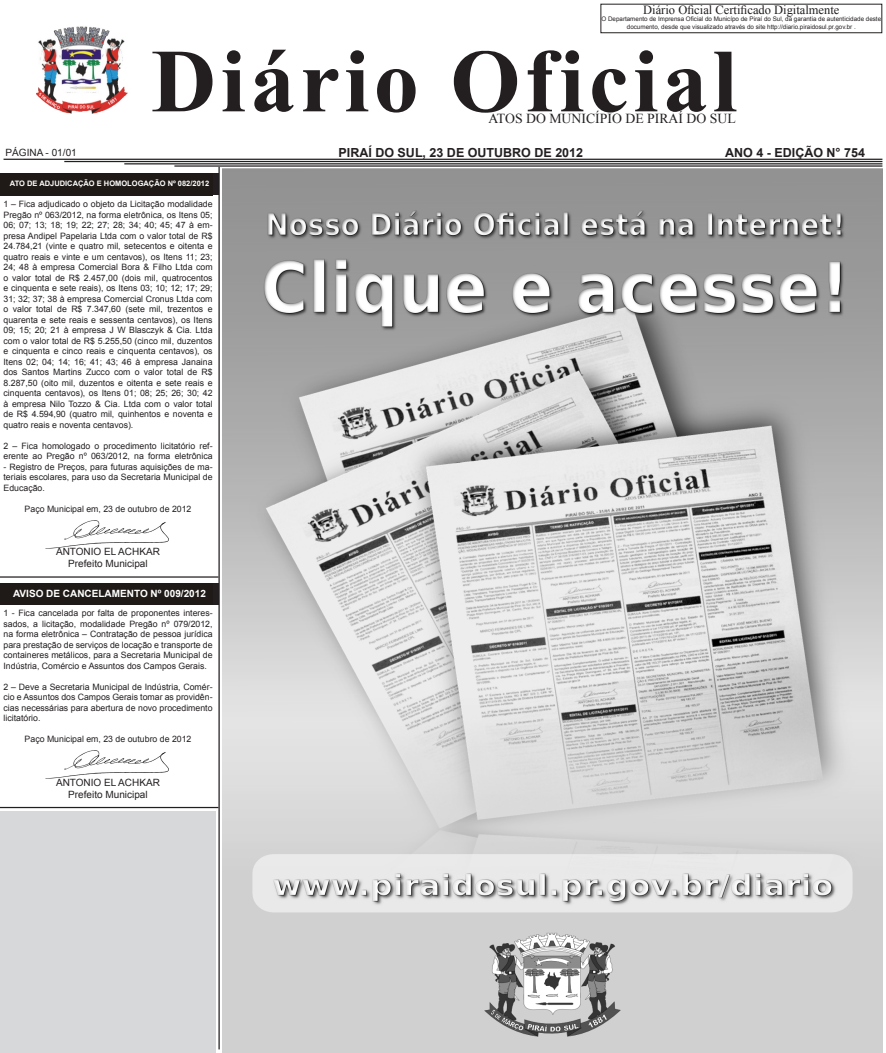
<style>
.page{position:relative;width:886px;height:1053px;background:#fff}
.page>*{position:absolute;margin:0;border:0;box-sizing:border-box;transform-origin:0 0}
.t1{font:700 90px "Times New Roman";letter-spacing:.05em;color:#231f20}
.t2{font:13.75px "Times New Roman";color:#231f20}
.t3{font:700 12.5px "Arial";color:#231f20}
.t4{font:12.5px "Times New Roman";color:#231f20}
.t5{font:10px "Arial";color:#231f20}
.t6{font:700 10px "Arial";color:#fff}
.t7{font:8.75px/10.5px "Arial";color:#231f20;text-align:justify}
.t8{font:700 7.5px "Arial";color:#fff}
.t9{font:6.25px/7.5px "Arial";color:#231f20;text-align:center}
</style>
<div class="page">
<div style="left:600px;top:4px;width:282px;height:29px;border:1px solid #231f20"></div>
<img style="left:36px;top:26px;width:92px;height:88px">
<hr style="left:4px;top:159px;width:878px;height:1px;background:#231f20">
<hr style="left:64px;top:161px;width:818px;height:1px;background:#231f20">
<hr style="left:124px;top:163px;width:758px;height:1px;background:#231f20">
<hr style="left:174px;top:165px;width:708px;height:2px;background:#231f20">
<div style="left:0;top:174px;width:218px;height:21px;background:#1f1a17"></div>
<hr style="left:218px;top:167px;width:2px;height:882px;background:#231f20">
<img style="left:51px;top:520px;width:117px;height:28px">
<hr style="left:0;top:576px;width:218px;height:1px;background:#231f20">
<div style="left:0;top:583px;width:218px;height:21px;background:#1f1a17"></div>
<img style="left:51px;top:750px;width:117px;height:28px">
<hr style="left:0;top:806px;width:218px;height:2px;background:#231f20">
<img style="left:222px;top:169px;width:660px;height:883px">
<div style="left:1px;top:811px;width:215px;height:241px;background:#d7d8da"></div>
<p class="t4" style="left:643px;top:1px;width:198px">Diário Oficial Certificado Digitalmente</p>
<p class="t9" style="left:601px;top:16px;width:281px">O Departamento de Imprensa Oficial do Municípo de Piraí do Sul, da garantia de autenticidade deste documento, desde que visualizado através do site http://diario.piraidosul.pr.gov.br .</p>
<p class="t1" style="left:151px;top:19px;width:587px">Diário Oficial</p>
<p class="t2" style="left:488px;top:109px;width:249px">ATOS DO MUNICÍPIO DE PIRAÍ DO SUL</p>
<p class="t5" style="left:6px;top:146px;width:73px">PÁGINA - 01/01</p>
<p class="t3" style="left:339px;top:144px;width:246px">PIRAÍ DO SUL, 23 DE OUTUBRO DE 2012</p>
<p class="t3" style="left:725px;top:144px;width:141px">ANO 4 - EDIÇÃO N° 754</p>
<p class="t8" style="left:10px;top:178px;width:201px">ATO DE ADJUDICAÇÃO E HOMOLOGAÇÃO Nº 082/2012</p>
<p class="t7" style="left:4px;top:199px;width:211px">1 – Fica adjudicado o objeto da Licitação modalidade Pregão nº 063/2012, na forma eletrônica, os Itens 05; 06; 07; 13; 18; 19; 22; 27; 28; 34; 40; 45; 47 à em&shy;presa Andipel Papelaria Ltda com o valor total de R$ 24.784,21 (vinte e quatro mil, setecentos e oitenta e quatro reais e vinte e um centavos), os Itens 11; 23; 24; 48 à empresa Comercial Bora &amp; Filho Ltda com o valor total de R$ 2.457,00 (dois mil, quatrocentos e cinquenta e sete reais), os Itens 03; 10; 12; 17; 29; 31; 32; 37; 38 à empresa Comercial Cronus Ltda com o valor total de R$ 7.347,60 (sete mil, trezentos e quarenta e sete reais e sessenta centavos), os Itens 09; 15; 20; 21 à empresa J W Blasczyk &amp; Cia. Ltda com o valor total de R$ 5.255,50 (cinco mil, duzentos e cinquenta e cinco reais e cinquenta centavos), os Itens 02; 04; 14; 16; 41; 43; 46 à empresa Janaina dos Santos Martins Zucco com o valor total de R$ 8.287,50 (oito mil, duzentos e oitenta e sete reais e cinquenta centavos), os Itens 01; 08; 25; 26; 30; 42 à empresa Nilo Tozzo &amp; Cia. Ltda com o valor total de R$ 4.594,90 (quatro mil, quinhentos e noventa e quatro reais e noventa centavos).</p>
<p class="t7" style="left:4px;top:440px;width:211px">2 – Fica homologado o procedimento licitatório ref&shy;erente ao Pregão nº 063/2012, na forma eletrônica</p>
<p class="t7" style="left:4px;top:461px;width:211px">- Registro de Preços, para futuras aquisições de ma&shy;teriais escolares, para uso da Secretaria Municipal de Educação.</p>
<p class="t7" style="left:25px;top:503px;width:168px">Paço Municipal em, 23 de outubro de 2012</p>
<p class="t5" style="left:56px;top:545px;width:105px">ANTONIO EL ACHKAR</p>
<p class="t5" style="left:68px;top:557px;width:81px">Prefeito Municipal</p>
<p class="t6" style="left:13px;top:586px;width:194px">AVISO DE CANCELAMENTO Nº 009/2012</p>
<p class="t7" style="left:4px;top:608px;width:211px">1 - Fica cancelada por falta de proponentes interes&shy;sados, a licitação, modalidade Pregão nº 079/2012, na forma eletrônica – Contratação de pessoa jurídica para prestação de serviços de locação e transporte de containeres metálicos, para a Secretaria Municipal de Indústria, Comércio e Assuntos dos Campos Gerais.</p>
<p class="t7" style="left:4px;top:681px;width:211px">2 – Deve a Secretaria Municipal de Indústria, Comér&shy;cio e Assuntos dos Campos Gerais tomar as providên&shy;cias necessárias para abertura de novo procedimento licitatório.</p>
<p class="t7" style="left:25px;top:734px;width:168px">Paço Municipal em, 23 de outubro de 2012</p>
<p class="t5" style="left:56px;top:775px;width:105px">ANTONIO EL ACHKAR</p>
<p class="t5" style="left:68px;top:787px;width:81px">Prefeito Municipal</p>
</div>
